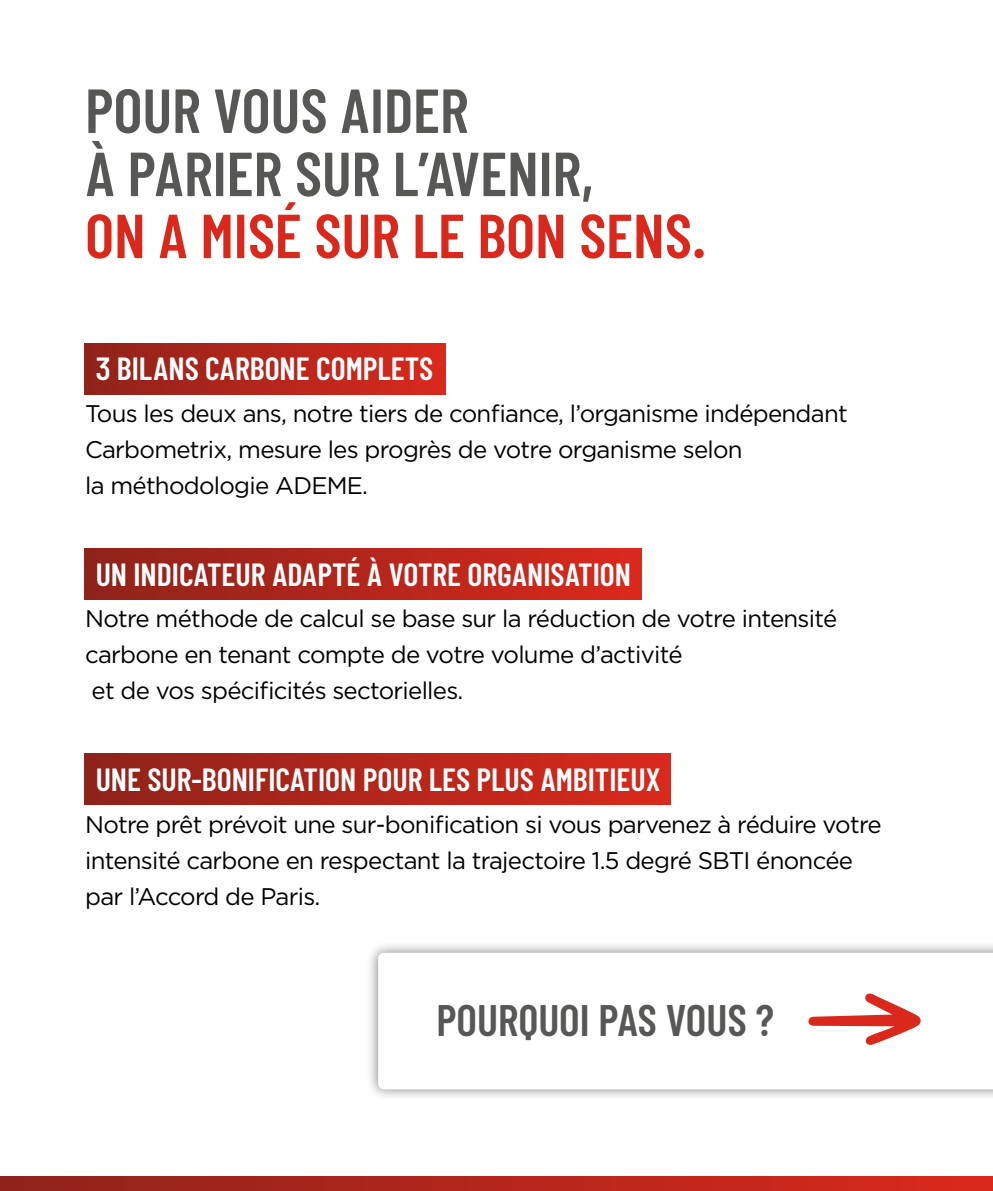
<style>
.page{position:relative;width:993px;height:1191px;background:#fff}
.page>*{position:absolute;margin:0;border:0;box-sizing:border-box;transform-origin:0 0}
.t1{font:600 62px/63.2px "Barlow Condensed";color:#575756}
.t2{font:600 62px "Barlow Condensed";color:#da291c}
.t3{font:600 44px "Barlow Condensed";color:#575756}
.t4{font:600 32px "Barlow Condensed";color:#fff}
.t5{font:24px/36px "Gotham";letter-spacing:-.03em;color:#000}
</style>
<div class="page">
<svg style="left:0;top:1176px;width:992px;height:15px;background:#b3251b"></svg>
<div style="left:84px;top:343px;width:361px;height:51px;background:linear-gradient(to right,#8e231b,#d9291c)"></div>
<div style="left:84px;top:548px;width:557px;height:51px;background:linear-gradient(to right,#8e231b,#d9291c)"></div>
<div style="left:84px;top:753px;width:586px;height:51px;background:linear-gradient(to right,#8e231b,#d9291c)"></div>
<div style="left:366px;top:940px;width:626px;height:161px;background:#000;opacity:.5"></div>
<svg style="left:378px;top:952px;width:614px;height:137px"></svg>
<svg style="left:806px;top:991px;width:115px;height:54px"></svg>
<h1 class="t1" style="left:85px;top:77px;width:509px">POUR VOUS AIDER<br>À PARIER SUR L’AVENIR,</h1>
<h1 class="t2" style="left:85px;top:197px;width:623px">ON A MISÉ SUR LE BON SENS.</h1>
<h3 class="t4" style="left:96px;top:349px;width:339px">3 BILANS CARBONE COMPLETS</h3>
<p class="t5" style="left:85px;top:395px;width:764px">Tous les deux ans, notre tiers de confiance, l’organisme indépendant<br>Carbometrix, mesure les progrès de votre organisme selon<br>la méthodologie ADEME.</p>
<h3 class="t4" style="left:96px;top:554px;width:536px">UN INDICATEUR ADAPTÉ À VOTRE ORGANISATION</h3>
<p class="t5" style="left:85px;top:600px;width:753px">Notre méthode de calcul se base sur la réduction de votre intensité carbone en tenant compte de votre volume d’activité<br>et de vos spécificités sectorielles.</p>
<h3 class="t4" style="left:96px;top:759px;width:566px">UNE SUR-BONIFICATION POUR LES PLUS AMBITIEUX</h3>
<p class="t5" style="left:85px;top:805px;width:797px">Notre prêt prévoit une sur-bonification si vous parvenez à réduire votre intensité carbone en respectant la trajectoire 1.5 degré SBTI énoncée par l’Accord de Paris.</p>
<h2 class="t3" style="left:436px;top:992px;width:339px">POURQUOI PAS VOUS ?</h2>
</div>
